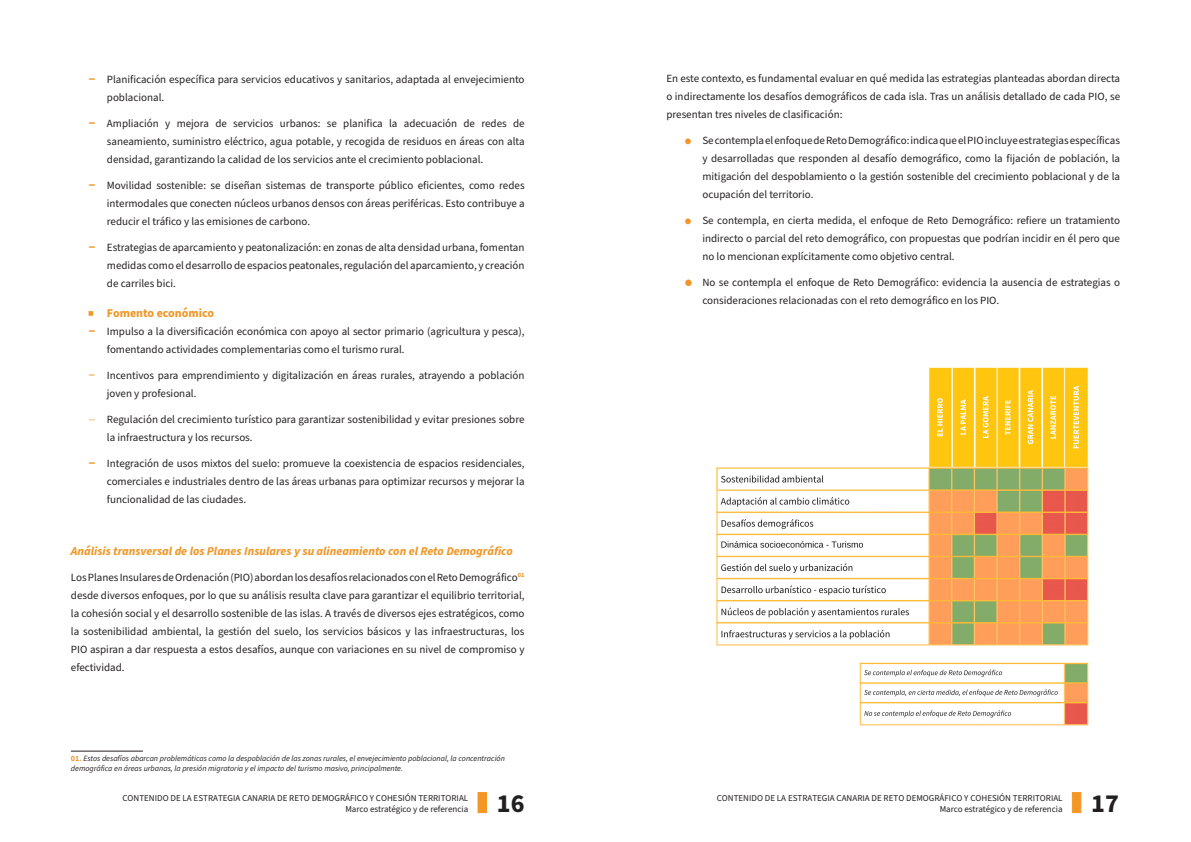
<style>
.page{position:relative;width:1191px;height:842px;background:#fff}
.page>*{position:absolute;margin:0;border:0;box-sizing:border-box;transform-origin:0 0}
.t1{font:700 26px "Source Sans Pro";color:#231f20}
.t2{font:italic 700 12px "Source Sans Pro";color:#f19727}
.Iconos{font:700 12px "Source Sans Pro";color:#f19727}
.List_Paragraph{font:11px/18px "Source Sans Pro";color:#231f20;text-align:justify}
.t3{font:9px/10.8px "Source Sans Pro";color:#231f20;text-align:right}
.t4{font:italic 8px/10px "Source Sans 3";color:#231f20}
.s1{font-family:"Source Sans 3";font-weight:900;font-size:12px;color:#f19727}
.s2{font-weight:400;font-size:10.8px}
.s3{font-family:"Source Sans 3";font-weight:600;font-style:italic;font-size:12px;color:#f19727}
.s4{color:#f19727}
.s5{font-weight:700;font-style:normal;color:#f19727}
</style>
<div class="page">
<div style="left:1071px;top:792px;width:10px;height:21px;background:#f39826;border:1px solid #f39826"></div>
<div style="left:477px;top:792px;width:10px;height:21px;background:#f39826;border:1px solid #f39826"></div>
<hr style="left:71px;top:751px;width:72px;height:1px;background:#231f20">
<img style="left:716px;top:367px;width:373px;height:359px">
<p class="List_Paragraph" style="left:107px;top:71px;width:419px;text-indent:-18px"><span class="s1">−</span> Planificación específica para servicios educativos y sanitarios, adaptada al envejecimiento poblacional.</p>
<p class="List_Paragraph" style="left:107px;top:115px;width:419px;text-indent:-18px"><span class="s1">−</span> Ampliación y mejora de servicios urbanos: se planifica la adecuación de redes de saneamiento, suministro eléctrico, agua potable, y recogida de residuos en áreas con alta densidad, garantizando la calidad de los servicios ante el crecimiento poblacional.</p>
<p class="List_Paragraph" style="left:107px;top:177px;width:419px;text-indent:-18px"><span class="s1">−</span> Movilidad sostenible: se diseñan sistemas de transporte público eficientes, como redes intermodales que conecten núcleos urbanos densos con áreas periféricas. Esto contribuye a reducir el tráfico y las emisiones de carbono.</p>
<p class="List_Paragraph" style="left:107px;top:239px;width:419px;text-indent:-18px"><span class="s1">−</span> Estrategias de aparcamiento y peatonalización: en zonas de alta densidad urbana, fomentan medidas como el desarrollo de espacios peatonales, regulación del aparcamiento, y creación de carriles bici.</p>
<p class="Iconos" style="left:88px;top:305px;width:128px"><span class="s2">■</span> Fomento económico</p>
<p class="List_Paragraph" style="left:107px;top:323px;width:419px;text-indent:-18px"><span class="s1">−</span> Impulso a la diversificación económica con apoyo al sector primario (agricultura y pesca), fomentando actividades complementarias como el turismo rural.</p>
<p class="List_Paragraph" style="left:107px;top:367px;width:419px;text-indent:-18px"><span class="s3">−</span> Incentivos para emprendimiento y digitalización en áreas rurales, atrayendo a población joven y profesional.</p>
<p class="List_Paragraph" style="left:107px;top:411px;width:419px;text-indent:-18px"><span class="s4">−</span> Regulación del crecimiento turístico para garantizar sostenibilidad y evitar presiones sobre la infraestructura y los recursos.</p>
<p class="List_Paragraph" style="left:107px;top:455px;width:419px;text-indent:-18px"><span class="s1">−</span> Integración de usos mixtos del suelo: promueve la coexistencia de espacios residenciales, comerciales e industriales dentro de las áreas urbanas para optimizar recursos y mejorar la funcionalidad de las ciudades.</p>
<p class="t2" style="left:71px;top:543px;width:443px">Análisis transversal de los Planes Insulares y su alineamiento con el Reto Demográfico</p>
<p class="List_Paragraph" style="left:71px;top:569px;width:455px">Los Planes Insulares de Ordenación (PIO) abordan los desafíos relacionados con el Reto Demográfico<sup>01 </sup>desde diversos enfoques, por lo que su análisis resulta clave para garantizar el equilibrio territorial, la cohesión social y el desarrollo sostenible de las islas. A través de diversos ejes estratégicos, como la sostenibilidad ambiental, la gestión del suelo, los servicios básicos y las infraestructuras, los PIO aspiran a dar respuesta a estos desafíos, aunque con variaciones en su nivel de compromiso y efectividad.</p>
<p class="t4" style="left:71px;top:753px;width:435px"><span class="s5">01.</span> Estos desafíos abarcan problemáticas como la despoblación de las zonas rurales, el envejecimiento poblacional, la concentración demográfica en áreas urbanas, la presión migratoria y el impacto del turismo masivo, principalmente.</p>
<p class="t3" style="left:122px;top:793px;width:347px">CONTENIDO DE LA ESTRATEGIA CANARIA DE RETO DEMOGRÁFICO Y COHESIÓN TERRITORIAL<br>Marco estratégico y de referencia</p>
<h1 class="t1" style="left:497px;top:785px;width:29px">16</h1>
<p class="List_Paragraph" style="left:666px;top:70px;width:455px">En este contexto, es fundamental evaluar en qué medida las estrategias planteadas abordan directa o indirectamente los desafíos demográficos de cada isla. Tras un análisis detallado de cada PIO, se presentan tres niveles de clasificación:</p>
<p class="List_Paragraph" style="left:702px;top:132px;width:419px;text-indent:-18px"><span class="s4">•</span> Se contempla el enfoque de Reto Demográfico: indica que el PIO incluye estrategias específicas y desarrolladas que responden al desafío demográfico, como la fijación de población, la mitigación del despoblamiento o la gestión sostenible del crecimiento poblacional y de la ocupación del territorio.</p>
<p class="List_Paragraph" style="left:702px;top:212px;width:419px;text-indent:-18px"><span class="s4">•</span> Se contempla, en cierta medida, el enfoque de Reto Demográfico: refiere un tratamiento indirecto o parcial del reto demográfico, con propuestas que podrían incidir en él pero que no lo mencionan explícitamente como objetivo central.</p>
<p class="List_Paragraph" style="left:702px;top:274px;width:419px;text-indent:-18px"><span class="s4">•</span> No se contempla el enfoque de Reto Demográfico: evidencia la ausencia de estrategias o consideraciones relacionadas con el reto demográfico en los PIO.</p>
<p class="t3" style="left:717px;top:793px;width:347px">CONTENIDO DE LA ESTRATEGIA CANARIA DE RETO DEMOGRÁFICO Y COHESIÓN TERRITORIAL<br>Marco estratégico y de referencia</p>
<h1 class="t1" style="left:1091px;top:785px;width:29px">17</h1>
</div>
